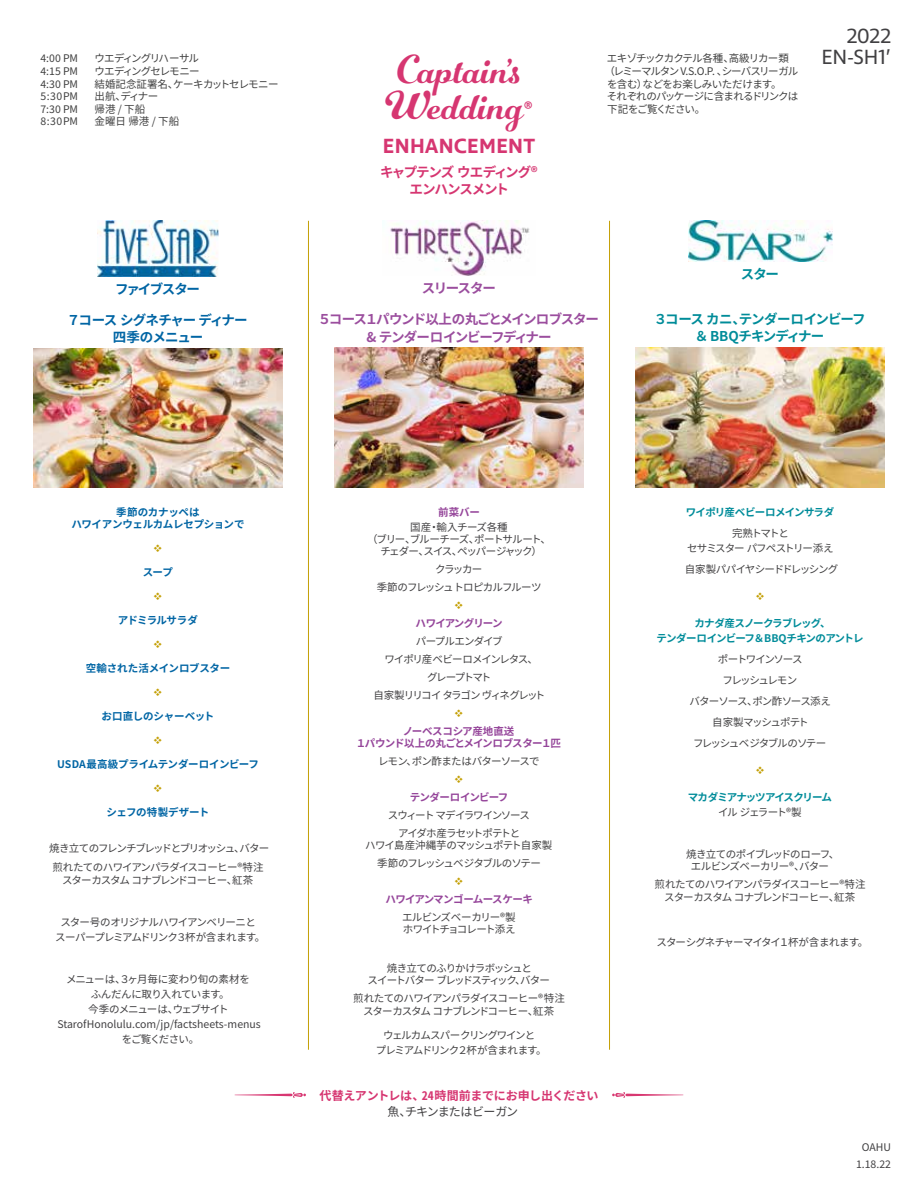
<style>
.page{position:relative;width:918px;height:1188px;background:#fff}
.page>*{position:absolute;margin:0;border:0;box-sizing:border-box;transform-origin:0 0}
.t1{font:42px/36px "Number Five Smooth";letter-spacing:.005em;color:#d63671}
.t2{font:21px/21px "Ingra";letter-spacing:-.005em;color:#414042;text-align:right}
.t3{font:600 21px "Ingra";letter-spacing:.01em;color:#d63671}
.t4{font:700 13.5px/18px "Source Han Sans JP";letter-spacing:-.095em;color:#9b4e9e;text-align:center}
.t5{font:700 13.5px/16.5px "Source Han Sans JP";letter-spacing:-.065em;color:#008c99;text-align:center}
.t6{font:700 13.5px/16.5px "Source Han Sans JP";letter-spacing:-.085em;color:#d63671}
.t7{font:700 13.5px/16.5px "Source Han Sans JP";letter-spacing:-.07em;color:#0065a4;text-align:center}
.t8{font:700 13.5px "Source Han Sans JP";letter-spacing:-.12em;color:#0065a4}
.t9{font:700 12px "Source Han Sans JP";letter-spacing:-.025em;color:#d63671}
.t10{font:12px "Source Han Sans JP";letter-spacing:-.075em;color:#414042}
.t11{font:10.5px/12px "Source Han Sans JP";letter-spacing:-.08em;color:#414042;text-align:center}
.t12{font:10.5px/21px "Source Han Sans JP";letter-spacing:-.095em;color:#424142;text-align:center}
.t13{font:10.5px/12.6px "Source Han Sans JP";letter-spacing:-.065em;color:#404040}
.t14{font:10.5px/15px "Source Han Sans JP";letter-spacing:-.02em;color:#414042;text-align:center}
.t15{font:700 10.5px/12px "Source Han Sans JP";letter-spacing:-.02em;color:#0065a4;text-align:center}
.t16{font:700 10.5px/15px "Source Han Sans JP";letter-spacing:-.075em;color:#008c9a;text-align:center}
.t17{font:700 10.5px/12px "Source Han Sans JP";letter-spacing:-.05em;color:#95459a;text-align:center}
.t18{font:10.5px/18.6px "Source Han Sans JP";letter-spacing:-.1em;color:#414042;text-align:center}
.t19{font:10.5px "Source Han Sans JP";letter-spacing:-.075em;color:#424142}
.t20{font:10.5px/18px "Source Han Sans JP";letter-spacing:-.145em;color:#414042;text-align:center}
.t21{font:10.5px "Source Han Sans JP";letter-spacing:-.085em;color:#404040}
.t22{font:700 10.5px "Source Han Sans JP";letter-spacing:-.105em;color:#95459a}
.t23{font:700 10.5px "Source Han Sans JP";letter-spacing:-.075em;color:#0065a4}
.s1{font-size:19.5px}
.s2{color:#424142}
</style>
<div class="page">
<img style="left:335px;top:348px;width:248px;height:139px">
<img style="left:34px;top:348px;width:248px;height:140px">
<svg style="left:235px;top:1092px;width:71px;height:6px"></svg>
<svg style="left:612px;top:1092px;width:71px;height:6px"></svg>
<hr style="left:609px;top:221px;width:1px;height:829px;background:#c4a006">
<hr style="left:308px;top:221px;width:1px;height:829px;background:#c4a006">
<img style="left:97px;top:221px;width:122px;height:55px">
<img style="left:390px;top:221px;width:140px;height:54px">
<img style="left:636px;top:348px;width:248px;height:139px">
<img style="left:688px;top:221px;width:144px;height:40px">
<p class="t13" style="left:40px;top:52px;width:39px">4:00 PM</p>
<p class="t21" style="left:95px;top:53px;width:106px">ウエディングリハーサル</p>
<p class="t13" style="left:40px;top:65px;width:39px">4:15 PM</p>
<p class="t21" style="left:95px;top:65px;width:107px">ウエディングセレモニー</p>
<p class="t13" style="left:40px;top:78px;width:39px">4:30 PM</p>
<p class="t13" style="left:95px;top:78px;width:186px">結婚記念証署名、ケーキカットセレモニー</p>
<p class="t13" style="left:40px;top:90px;width:39px">5:30PM</p>
<p class="t13" style="left:95px;top:90px;width:65px">出航、ディナー</p>
<p class="t13" style="left:40px;top:103px;width:39px">7:30 PM</p>
<p class="t13" style="left:95px;top:103px;width:52px">帰港 / 下船</p>
<p class="t13" style="left:40px;top:115px;width:39px">8:30PM</p>
<p class="t13" style="left:95px;top:115px;width:86px">金曜日 帰港 / 下船</p>
<h1 class="t1" style="left:386px;top:51px;width:148px">Captain’s<br>Wedding<span class="s1">®</span></h1>
<h2 class="t3" style="left:383px;top:133px;width:154px">ENHANCEMENT</h2>
<p class="t13" style="left:604px;top:52px;width:195px">エキゾチックカクテル各種、高級リカー類（レミーマルタン V.S.O.P. 、シーバスリーガルを含む）などをお楽しみいただけます。<br>それぞれのパッケージに含まれるドリンクは下記をご覧ください。</p>
<h2 class="t2" style="left:821px;top:26px;width:71px">2022<br>EN-SH1’</h2>
<p class="t6" style="left:409px;top:164px;width:130px;text-indent:-29px">キャプテンズ ウエディング®エンハンスメント︎</p>
<p class="t8" style="left:115px;top:281px;width:86px">ファイブスター</p>
<p class="t4" style="left:422px;top:279px;width:76px">スリースター</p>
<p class="t5" style="left:741px;top:266px;width:40px">スター</p>
<p class="t7" style="left:67px;top:312px;width:182px">７コース シグネチャー ディナー四季のメニュー</p>
<p class="t4" style="left:318px;top:311px;width:283px">５コース１パウンド以上の丸ごとメインロブスター&amp; テンダーロインビーフディナー</p>
<p class="t5" style="left:654px;top:311px;width:213px">３コース カニ、テンダーロインビーフ＆ BBQチキンディナー</p>
<p class="t15" style="left:71px;top:507px;width:175px">季節のカナッペは<br>ハワイアンウェルカムレセプションで</p>
<p class="t15" style="left:143px;top:567px;width:31px">スープ</p>
<p class="t23" style="left:118px;top:615px;width:82px">アドミラルサラダ</p>
<p class="t15" style="left:86px;top:663px;width:146px">空輸された活メインロブスター</p>
<p class="t15" style="left:102px;top:711px;width:114px">お口直しのシャーベット</p>
<p class="t15" style="left:57px;top:759px;width:203px">USDA最高級プライムテンダーロインビーフ</p>
<p class="t15" style="left:107px;top:807px;width:104px">シェフの特製デザート</p>
<p class="t18" style="left:49px;top:840px;width:222px">焼き立てのフレンチブレッドとブリオッシュ、バター煎れたてのハワイアンパラダイスコーヒー®特注</p>
<p class="t11" style="left:62px;top:874px;width:193px">スターカスタム コナブレンドコーヒー、紅茶</p>
<p class="t11" style="left:55px;top:915px;width:212px;line-height:15px">スター号のオリジナルハワイアンベリーニと<br>スーパープレミアムドリンク３杯が含まれます。</p>
<p class="t14" style="left:57px;top:972px;width:205px">メニューは、３ヶ月毎に変わり旬の素材を<br>ふんだんに取り入れています。<br>今季のメニューは、ウェブサイト<br>StarofHonolulu.com/jp/factsheets-menusをご覧ください。</p>
<p class="t17" style="left:438px;top:506px;width:43px">前菜バー</p>
<p class="t11" style="left:367px;top:521px;width:186px">国産・輸入チーズ各種<br>（ブリー、ブルーチーズ、ポートサルート、チェダー、スイス、ペッパージャック）</p>
<p class="t11" style="left:377px;top:560px;width:166px;line-height:18px">クラッカー<br>季節のフレッシュ トロピカルフルーツ</p>
<p class="t22" style="left:416px;top:617px;width:89px">ハワイアングリーン</p>
<p class="t12" style="left:385px;top:632px;width:155px;line-height:18px">パープルエンダイブ<br>ワイポリ産ベビーロメインレタス、</p>
<p class="t20" style="left:374px;top:668px;width:173px">グレープトマト<br>自家製リリコイ タラゴン ヴィネグレット</p>
<p class="t17" style="left:356px;top:725px;width:207px">ノーベスコシア産地直送<br>１パウンド以上の丸ごとメインロブスター１匹</p>
<p class="t19" style="left:378px;top:755px;width:163px">レモン、ポン酢またはバターソースで</p>
<p class="t17" style="left:410px;top:791px;width:100px">テンダーロインビーフ</p>
<p class="t12" style="left:388px;top:806px;width:144px;line-height:18px">スウィート マデイラワインソースアイダホ産ラセットポテトと</p>
<p class="t12" style="left:365px;top:836px;width:189px;line-height:18px">ハワイ島産沖縄芋のマッシュポテト自家製季節のフレッシュベジタブルのソテー</p>
<p class="t17" style="left:385px;top:893px;width:149px">ハワイアンマンゴームースケーキ</p>
<p class="t12" style="left:402px;top:911px;width:115px;line-height:12px;text-align:left">エルビンズベーカリー®製ホワイトチョコレート添え</p>
<p class="t11" style="left:368px;top:962px;width:184px">焼き立てのふりかけラボッシュと<br>スイートバター ブレッドスティッ<span class="s2">ク、バター</span></p>
<p class="t11" style="left:353px;top:992px;width:213px;line-height:12.6px">煎れたてのハワイアンパラダイスコーヒー®特注スターカスタム コナブレンドコーヒー、紅茶</p>
<p class="t12" style="left:376px;top:1028px;width:172px;line-height:15px">ウェルカムスパークリングワインと<br>プレミアムドリンク２杯が含まれます。</p>
<p class="t9" style="left:319px;top:1089px;width:281px">代替えアントレは、24時間前までにお申し出ください</p>
<p class="t10" style="left:388px;top:1105px;width:132px">魚、チキンまたはビーガン</p>
<p class="t16" style="left:686px;top:505px;width:150px">ワイポリ産ベビーロメインサラダ</p>
<p class="t12" style="left:687px;top:526px;width:148px;line-height:15px">完熟トマトと<br>セサミスター パフペストリー添え</p>
<p class="t19" style="left:685px;top:563px;width:155px">自家製パパイヤシードドレッシング</p>
<p class="t16" style="left:656px;top:616px;width:209px">カナダ産スノークラブレッグ、<br>テンダーロインビーフ ＆ BBQチキンのアントレ</p>
<p class="t12" style="left:689px;top:649px;width:143px">ポートワインソース<br>フレッシュレモン<br>バターソース、ポン酢ソース添え自家製マッシュポテト<br>フレッシュベジタブルのソテー</p>
<p class="t16" style="left:688px;top:790px;width:146px">マカダミアナッツアイスクリーム</p>
<p class="t12" style="left:718px;top:802px;width:85px">イル ジェラート®製</p>
<p class="t11" style="left:686px;top:848px;width:155px">焼き立てのポイブレッドのローフ、エルビンズベーカリー®、バター</p>
<p class="t11" style="left:654px;top:878px;width:213px;line-height:12.6px">煎れたてのハワイアンパラダイスコーヒー®特注スターカスタム コナブレンドコーヒー、紅茶</p>
<p class="t11" style="left:657px;top:936px;width:213px">スターシグネチャーマイタイ１杯が含まれます。</p>
<p class="t11" style="left:856px;top:1139px;width:36px;line-height:16.5px">OAHU<br>1.18.22</p>
</div>
